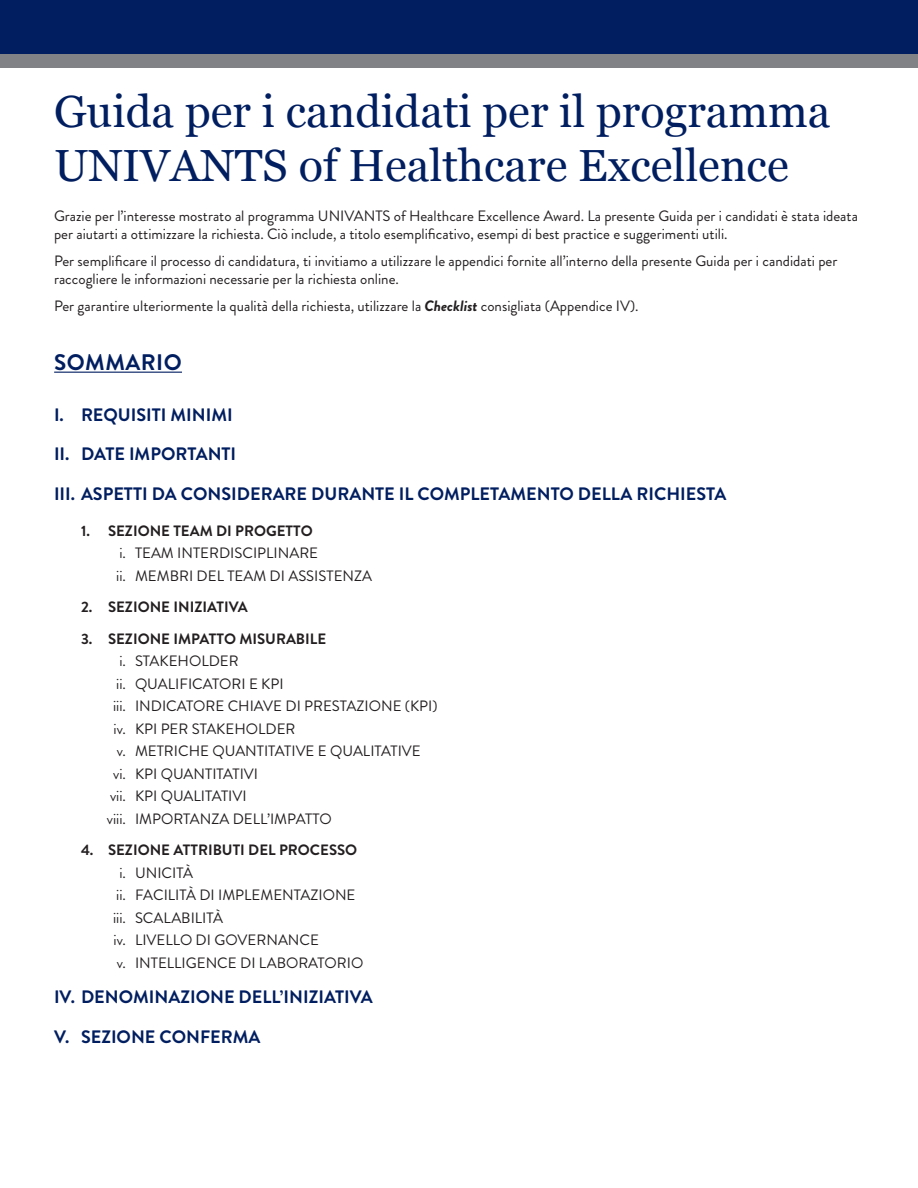
<style>
.page{position:relative;width:918px;height:1188px;background:#fff}
.page>*{position:absolute;margin:0;border:0;box-sizing:border-box;transform-origin:0 0}
._1-Titles{font:45px/54px "Georgia";color:#001e60}
._3-Subtitle{font:700 22.5px "Brandon Grotesque";letter-spacing:.02em;color:#001e60}
._2-Body{font:700 18px "Brandon Grotesque";color:#001e60}
._2-Body-2{font:15px/18px "Brandon Grotesque";color:#231f20}
._2-Body-3{font:700 15px "Brandon Grotesque";color:#231f20}
.s1{font-weight:700;font-style:italic}
</style>
<div class="page">
<div style="left:0;top:7px;width:918px;height:61px;background:#808285"></div>
<div style="left:0;top:0;width:918px;height:54px;background:#001e60"></div>
<hr style="left:54px;top:372px;width:128px;height:1px;background:#001e60">
<p class="_1-Titles" style="left:54px;top:83px;width:778px">Guida per i candidati per il programma<br>UNIVANTS of Healthcare Excellence</p>
<p class="_2-Body-2" style="left:54px;top:207px;width:806px">Grazie per l’interesse mostrato al programma UNIVANTS of Healthcare Excellence Award. La presente Guida per i candidati è stata ideata per aiutarti a ottimizzare la richiesta. Ciò include, a titolo esemplificativo, esempi di best practice e suggerimenti utili.</p>
<p class="_2-Body-2" style="left:54px;top:252px;width:785px">Per semplificare il processo di candidatura, ti invitiamo a utilizzare le appendici fornite all’interno della presente Guida per i candidati per raccogliere le informazioni necessarie per la richiesta online.</p>
<p class="_2-Body-2" style="left:54px;top:297px;width:586px">Per garantire ulteriormente la qualità della richiesta, utilizzare la <span class="s1">Checklist</span> consigliata (Appendice IV).</p>
<p class="_3-Subtitle" style="left:54px;top:346px;width:129px">SOMMARIO</p>
<p class="_2-Body" style="left:54px;top:402px;width:180px">I. REQUISITI MINIMI</p>
<p class="_2-Body" style="left:54px;top:442px;width:184px">II. DATE IMPORTANTI</p>
<p class="_2-Body" style="left:54px;top:481px;width:674px">III. ASPETTI DA CONSIDERARE DURANTE IL COMPLETAMENTO DELLA RICHIESTA</p>
<p class="_2-Body-3" style="left:81px;top:520px;width:233px">1. SEZIONE TEAM DI PROGETTO</p>
<p class="_2-Body-2" style="left:119px;top:545px;width:200px">i. TEAM INTERDISCIPLINARE</p>
<p class="_2-Body-2" style="left:116px;top:567px;width:257px">ii. MEMBRI DEL TEAM DI ASSISTENZA</p>
<p class="_2-Body-3" style="left:81px;top:597px;width:168px">2. SEZIONE INIZIATIVA</p>
<p class="_2-Body-3" style="left:81px;top:628px;width:247px">3. SEZIONE IMPATTO MISURABILE</p>
<p class="_2-Body-2" style="left:119px;top:653px;width:121px">i. STAKEHOLDER</p>
<p class="_2-Body-2" style="left:116px;top:675px;width:169px">ii. QUALIFICATORI E KPI</p>
<p class="_2-Body-2" style="left:113px;top:698px;width:326px">iii. INDICATORE CHIAVE DI PRESTAZIONE (KPI)</p>
<p class="_2-Body-2" style="left:114px;top:720px;width:184px">iv. KPI PER STAKEHOLDER</p>
<p class="_2-Body-2" style="left:117px;top:743px;width:306px">v. METRICHE QUANTITATIVE E QUALITATIVE</p>
<p class="_2-Body-2" style="left:113px;top:765px;width:146px">vi. KPI QUANTITATIVI</p>
<p class="_2-Body-2" style="left:110px;top:788px;width:138px">vii. KPI QUALITATIVI</p>
<p class="_2-Body-2" style="left:107px;top:810px;width:226px">viii. IMPORTANZA DELL’IMPATTO</p>
<p class="_2-Body-3" style="left:81px;top:840px;width:278px">4. SEZIONE ATTRIBUTI DEL PROCESSO</p>
<p class="_2-Body-2" style="left:119px;top:864px;width:75px">i. UNICITÀ</p>
<p class="_2-Body-2" style="left:116px;top:887px;width:241px">ii. FACILITÀ DI IMPLEMENTAZIONE</p>
<p class="_2-Body-2" style="left:113px;top:909px;width:111px">iii. SCALABILITÀ</p>
<p class="_2-Body-2" style="left:114px;top:932px;width:207px">iv. LIVELLO DI GOVERNANCE</p>
<p class="_2-Body-2" style="left:117px;top:954px;width:248px">v. INTELLIGENCE DI LABORATORIO</p>
<p class="_2-Body" style="left:54px;top:984px;width:320px">IV. DENOMINAZIONE DELL’INIZIATIVA</p>
<p class="_2-Body" style="left:54px;top:1024px;width:208px">V. SEZIONE CONFERMA</p>
</div>
